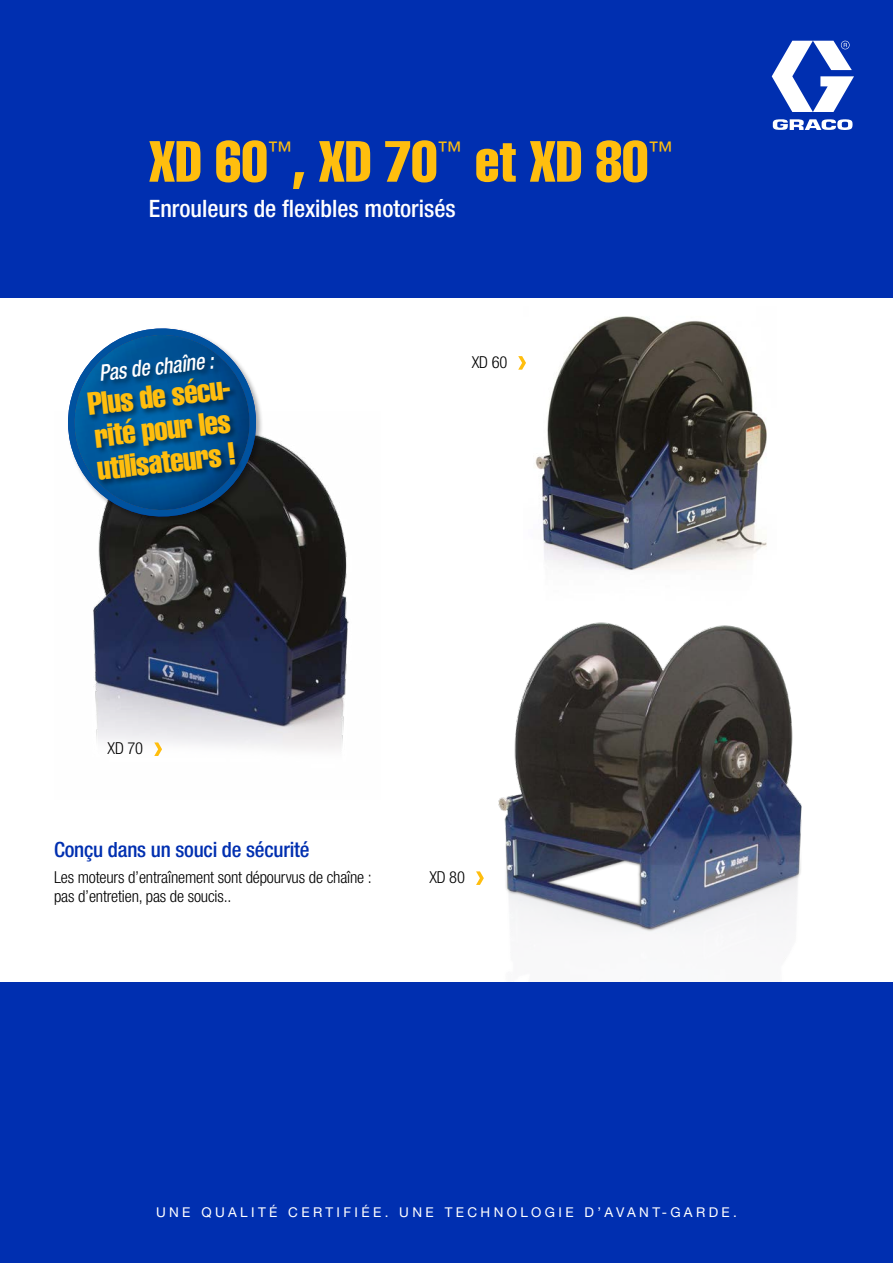
<style>
.page{position:relative;width:893px;height:1263px;background:#fff}
.page>*{position:absolute;margin:0;border:0;box-sizing:border-box;transform-origin:0 0}
.t1{font:57px "Helvetica LT Std Comp";color:#ffbe0e}
.t2{font:31.5px/32.7px "Helvetica LT Std Comp";color:#ffbe0e}
.t3{font:condensed 24.45px "Helvetica Neue LT Std";color:#ffbe0e}
.t4{font:500 condensed 24px "Helvetica Neue LT Std";color:#fff}
.t5{font:italic 500 condensed 22.5px "Helvetica Neue LT Std";color:#fff;scale:.9 1}
.t6{font:500 condensed 21px "Helvetica Neue LT Std";letter-spacing:-.01em;color:#002fb0}
.t7{font:300 condensed 16.5px/19.5px "Helvetica Neue LT Std";letter-spacing:-.01em;color:#000}
.t8{font:13.5px "Helvetica Neue LT Std";letter-spacing:.25em;color:#fff}
</style>
<div class="page">
<div style="left:0;top:0;width:893px;height:298px;background:#002fb0"></div>
<svg style="left:772px;top:41px;width:82px;height:71px"></svg>
<svg style="left:773px;top:119px;width:80px;height:11px"></svg>
<img style="left:535px;top:316px;width:232px;height:255px">
<img style="left:93px;top:437px;width:256px;height:312px">
<svg style="left:154px;top:742px;width:8px;height:14px"></svg>
<svg style="left:518px;top:356px;width:8px;height:14px"></svg>
<img style="left:68px;top:328px;width:197px;height:197px">
<img style="left:498px;top:622px;width:304px;height:310px">
<svg style="left:476px;top:871px;width:8px;height:14px"></svg>
<div style="left:0;top:982px;width:893px;height:281px;background:#002fb0"></div>
<div style="left:86px;top:353px;width:157px;height:135px;background:#000;opacity:.42"></div>
<h1 class="t1" style="left:149px;top:125px;width:290px">XD 60 , XD 70</h1>
<h3 class="t3" style="left:268px;top:136px;width:26px">™</h3>
<h3 class="t3" style="left:438px;top:136px;width:26px">™</h3>
<h1 class="t1" style="left:475px;top:125px;width:175px">et XD 80</h1>
<h3 class="t3" style="left:648px;top:136px;width:26px">™</h3>
<h3 class="t4" style="left:149px;top:194px;width:308px">Enrouleurs de flexibles motorisés</h3>
<h3 class="t5" style="left:97px;top:359px;width:130px;rotate:-6deg">Pas de chaîne :</h3>
<h2 class="t2" style="left:86px;top:388px;width:153px;rotate:-7deg">Plus de sécu&shy;rité pour les utilisateurs !</h2>
<p class="t7" style="left:472px;top:352px;width:37px">XD 60</p>
<p class="t7" style="left:108px;top:738px;width:37px">XD 70</p>
<p class="t6" style="left:54px;top:836px;width:257px">Conçu dans un souci de sécurité</p>
<p class="t7" style="left:54px;top:867px;width:319px">Les moteurs d’entraînement sont dépourvus de chaîne : pas d’entretien, pas de soucis..</p>
<p class="t7" style="left:429px;top:867px;width:37px">XD 80</p>
<p class="t8" style="left:156px;top:1204px;width:582px">UNE QUALITÉ CERTIFIÉE. UNE TECHNOLOGIE D’AVANT-GARDE.</p>
</div>
